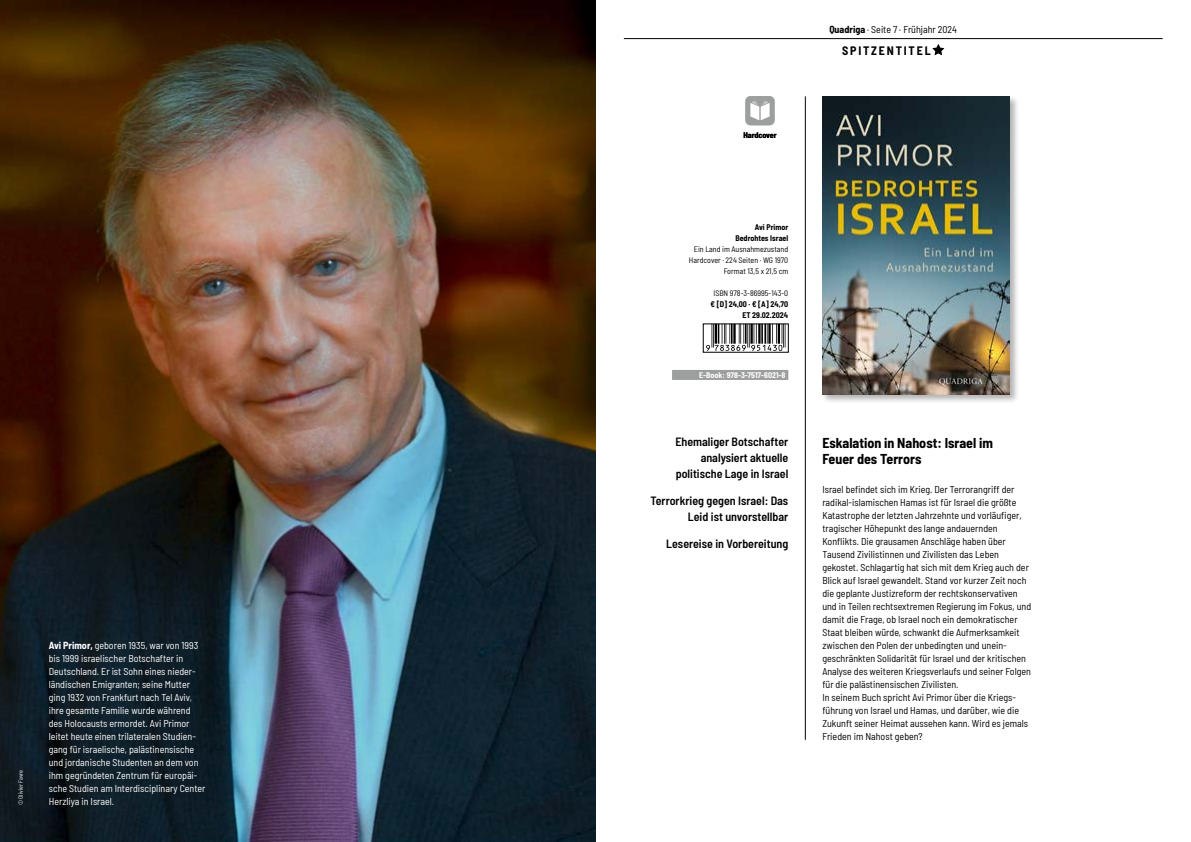
<style>
.page{position:relative;width:1191px;height:842px;background:#fff}
.page>*{position:absolute;margin:0;border:0;box-sizing:border-box;transform-origin:0 0}
.t1{font:700 semi-condensed 14px/16px "Barlow";color:#000}
.t2{font:600 semi-condensed 12px/16px "Barlow";color:#000;text-align:right}
.t3{font:700 semi-condensed 12px "Barlow";letter-spacing:.15em;color:#000}
.t4{font:semi-condensed 10px/13px "Barlow";color:#000}
.t5{font:semi-condensed 10px/13px "Barlow";color:#fff}
.t6{font:semi-condensed 8px/11px "Barlow";color:#000;text-align:right}
.t7{font:700 semi-condensed 8px/11px "Barlow";color:#000;text-align:right}
.t8{font:700 semi-condensed 8px "Barlow";color:#fff}
.t9{font:semi-condensed 6px "Barlow";color:#fff}
.s1{font-weight:700}
</style>
<div class="page">
<img style="left:0;top:0;width:595px;height:842px">
<svg style="left:932px;top:44px;width:12px;height:11px"></svg>
<hr style="left:624px;top:38px;width:538px;height:1px;background:#000">
<hr style="left:805px;top:96px;width:1px;height:644px;background:#000">
<div style="left:821px;top:95px;width:198px;height:308px;background:#000;opacity:.3"></div>
<img style="left:822px;top:96px;width:188px;height:298px">
<svg style="left:703px;top:324px;width:85px;height:28px"></svg>
<svg style="left:706px;top:324px;width:79px;height:27px"></svg>
<div style="left:672px;top:370px;width:116px;height:10px;background:#9d9e9e"></div>
<p class="t9" style="left:16px;top:805px;width:36px;rotate:-90deg">© Olivier Favre</p>
<p class="t5" style="left:49px;top:638px;width:158px"><span class="s1">Avi Primor,</span> geboren 1935, war von 1993 bis 1999 israelischer Botschafter in Deutschland. Er ist Sohn eines nieder&shy;ländischen Emigranten; seine Mutter ging 1932 von Frankfurt nach Tel Aviv, ihre gesamte Familie wurde während des Holocausts ermordet. Avi Primor leitet heute einen trilateralen Studien&shy;gang für israelische, palästinensische und jordanische Studenten an dem von ihm gegründeten Zentrum für europäi&shy;sche Studien am Interdisciplinary Center</p>
<p class="t5" style="left:49px;top:794px;width:67px">Herzliya in Israel.</p>
<p class="t7" style="left:743px;top:129px;width:35px">Hardcover</p>
<p class="t4" style="left:829px;top:22px;width:129px"><span class="s1">Quadriga</span> · Seite 7 · Frühjahr 2024</p>
<p class="t3" style="left:842px;top:41px;width:90px">SPITZENTITEL</p>
<p class="t7" style="left:735px;top:221px;width:54px">Avi Primor<br>Bedrohtes Israel</p>
<p class="t6" style="left:689px;top:243px;width:101px">Ein Land im Ausnahmezustand<br>Hardcover · 224 Seiten · WG 1970<br>Format 13,5 x 21,5 cm</p>
<p class="t6" style="left:713px;top:287px;width:76px">ISBN 978-3-86995-143-0</p>
<p class="t7" style="left:710px;top:298px;width:79px">€ [D] 24,00 · € [A] 24,70<br>ET 29.02.2024</p>
<p class="t8" style="left:699px;top:369px;width:88px">E-Book: 978-3-7517-6021-8</p>
<p class="t2" style="left:675px;top:433px;width:114px">Ehemaliger Botschafter analysiert aktuelle politische Lage in Israel</p>
<p class="t2" style="left:650px;top:492px;width:139px">Terrorkrieg gegen Israel: Das<br>Leid ist unvorstellbar</p>
<p class="t2" style="left:666px;top:535px;width:123px">Lesereise in Vorbereitung</p>
<h1 class="t1" style="left:822px;top:434px;width:172px">Eskalation in Nahost: Israel im<br>Feuer des Terrors</h1>
<p class="t4" style="left:822px;top:482px;width:210px">Israel befindet sich im Krieg. Der Terrorangriff der radikal-islamischen Hamas ist für Israel die größte Katastrophe der letzten Jahrzehnte und vorläufiger, tragischer Höhepunkt des lange andauernden Konflikts. Die grausamen Anschläge haben über Tausend Zivilistinnen und Zivilisten das Leben gekostet. Schlagartig hat sich mit dem Krieg auch der Blick auf Israel gewandelt. Stand vor kurzer Zeit noch die geplante Justizreform der rechtskonservativen und in Teilen rechtsextremen Regierung im Fokus, und damit die Frage, ob Israel noch ein demokratischer Staat bleiben würde, schwankt die Aufmerksamkeit zwischen den Polen der unbedingten und unein&shy;geschränkten Solidarität für Israel und der kritischen Analyse des weiteren Kriegsverlaufs und seiner Folgen für die palästinensischen Zivilisten.<br>In seinem Buch spricht Avi Primor über die Kriegs&shy;führung von Israel und Hamas, und darüber, wie die Zukunft seiner Heimat aussehen kann. Wird es jemals Frieden im Nahost geben?</p>
</div>
